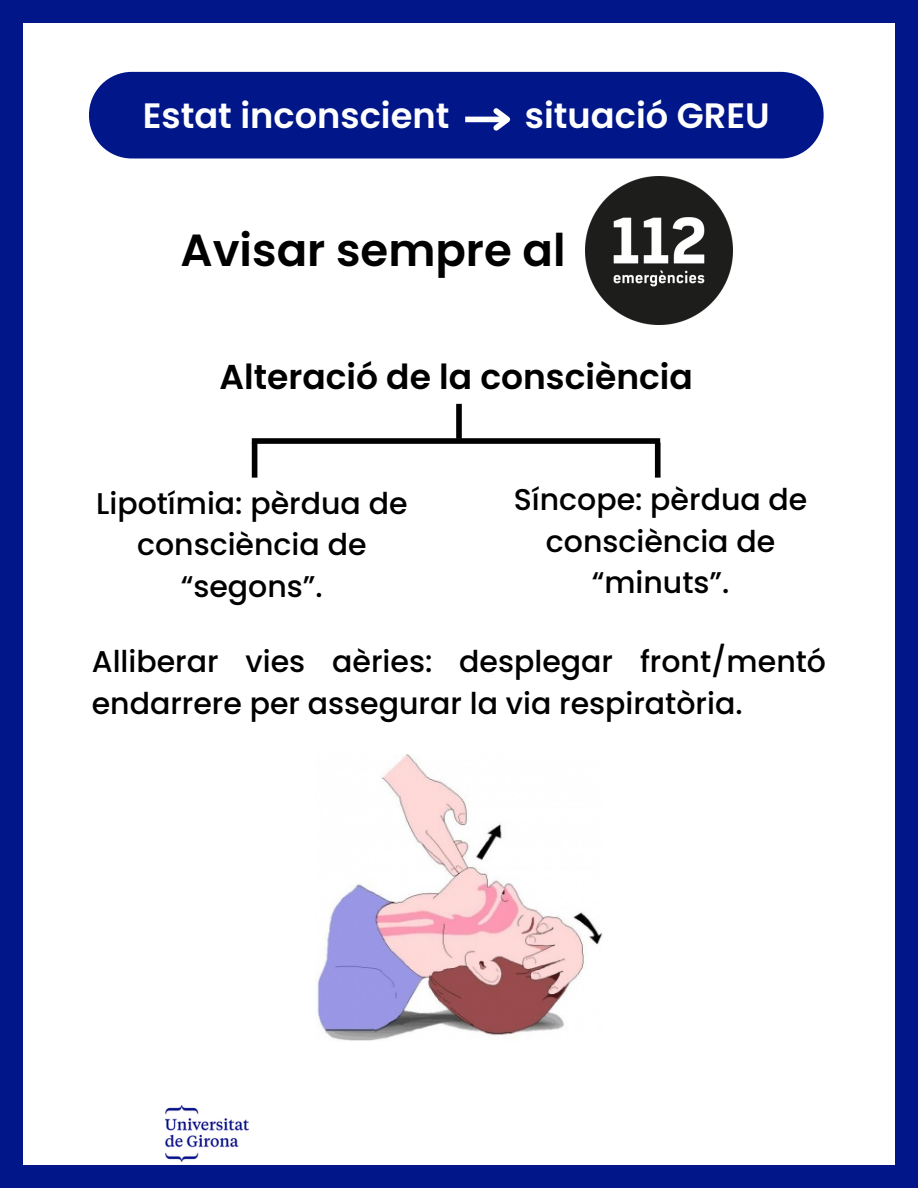
<style>
.page{position:relative;width:918px;height:1188px;background:#001689}
.page>*{position:absolute;margin:0;border:0;box-sizing:border-box;transform-origin:0 0}
.t1{font:600 45px "Poppins";color:#000}
.t2{font:600 35.25px "Poppins";color:#fff}
.t3{font:600 34.5px "Poppins";color:#000}
.t4{font:500 30px/41.7px "Poppins";color:#000;text-align:center}
</style>
<div class="page">
<div style="left:23px;top:23px;width:872px;height:1142px;background:#fff"></div>
<img style="left:585px;top:177px;width:147px;height:147px">
<div style="left:89px;top:72px;width:735px;height:87px;background:#001689"></div>
<div style="left:465px;top:117px;width:42px;height:5px;background:#fff"></div>
<svg style="left:488px;top:103px;width:29px;height:33px"></svg>
<img style="left:317px;top:754px;width:286px;height:287px">
<div style="left:456px;top:404px;width:6px;height:35px;background:#000"></div>
<div style="left:252px;top:438px;width:408px;height:6px;background:#000"></div>
<div style="left:252px;top:443px;width:5px;height:35px;background:#000"></div>
<div style="left:655px;top:443px;width:6px;height:35px;background:#000"></div>
<img style="left:165px;top:1105px;width:83px;height:56px">
<p class="t2" style="left:143px;top:91px;width:308px">Estat inconscient</p>
<p class="t2" style="left:525px;top:91px;width:246px">situació GREU</p>
<h1 class="t1" style="left:180px;top:219px;width:387px">Avisar sempre al</h1>
<p class="t3" style="left:219px;top:353px;width:475px">Alteració de la consciència</p>
<p class="t4" style="left:96px;top:482px;width:313px">Lipotímia: pèrdua de consciència de “segons”.</p>
<p class="t4" style="left:514px;top:479px;width:295px">Síncope: pèrdua de consciència de “minuts”.</p>
<p class="t4" style="left:92px;top:641px;width:736px;text-align:left">Alliberar vies aèries: desplegar front/mentó endarrere per assegurar la via respiratòria.</p>
</div>
